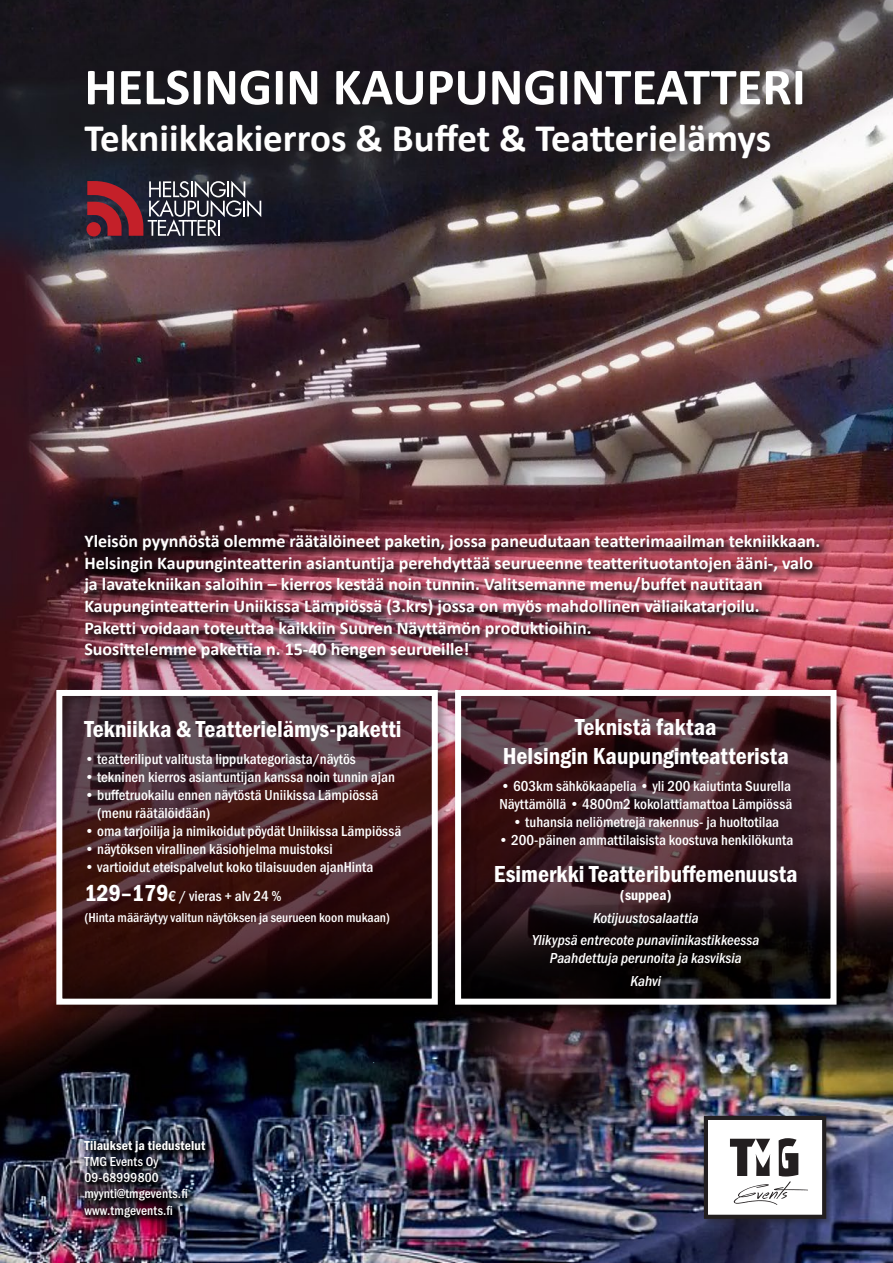
<style>
.page{position:relative;width:893px;height:1263px;background:#fff}
.page>*{position:absolute;margin:0;border:0;box-sizing:border-box;transform-origin:0 0}
.LEIPÄ{font:700 52.5px "Calibri";color:#fff}
.LEIPÄ-2{font:700 39px "Calibri";color:#fff}
.t1{font:24px/28.8px "Franklin Gothic URW Con Dem";color:#fff;text-align:center}
.t2{font:700 18px/21.6px "Calibri";color:#fff}
.t3{font:500 15px/18px "Franklin Gothic URW Con";color:#fff}
.t4{font:15px "Franklin Gothic URW Con Med Ita";color:#fff}
.t5{font:15px "Franklin Gothic URW Con Dem";color:#fff}
.t6{font:500 13.5px "Franklin Gothic URW Con";letter-spacing:.005em;color:#fff}
.t7{font:13.5px "Franklin Gothic URW Con Dem";letter-spacing:.01em;color:#fff}
.s1{font-family:"Franklin Gothic URW Con Dem";font-weight:400;font-size:24px}
</style>
<div class="page">
<img style="left:0;top:0;width:893px;height:1263px">
<div style="left:451px;top:686px;width:398px;height:331px;background:#000;opacity:.39"></div>
<svg style="left:462px;top:697px;width:367px;height:301px;background:#2e171c"></svg>
<div style="left:455px;top:690px;width:381px;height:315px;border:6px solid #fff"></div>
<div style="left:702px;top:1114px;width:131px;height:112px;background:#231f20;opacity:.4"></div>
<svg style="left:704px;top:1116px;width:122px;height:103px"></svg>
<img style="left:79px;top:1136px;width:137px;height:92px">
<div style="left:81px;top:67px;width:735px;height:105px;background:#231f20;opacity:.75"></div>
<div style="left:53px;top:686px;width:398px;height:331px;background:#000;opacity:.39"></div>
<svg style="left:63px;top:697px;width:368px;height:301px;background:#3b1b1e"></svg>
<div style="left:56px;top:690px;width:382px;height:315px;border:6px solid #fff"></div>
<img style="left:81px;top:533px;width:750px;height:137px">
<svg style="left:87px;top:181px;width:174px;height:55px;background:#60414c"></svg>
<p class="LEIPÄ" style="left:84px;top:53px;width:723px">HELSINGIN KAUPUNGINTEATTERI</p>
<p class="LEIPÄ-2" style="left:84px;top:113px;width:688px">Tekniikkakierros &amp; Buffet &amp; Teatterielämys</p>
<p class="t2" style="left:84px;top:530px;width:737px">Yleisön pyynnöstä olemme räätälöineet paketin, jossa paneudutaan teatterimaailman tekniikkaan.<br>Helsingin Kaupunginteatterin asiantuntija perehdyttää seurueenne teatterituotantojen ääni-, valo</p>
<p class="t2" style="left:84px;top:574px;width:680px">ja lavatekniikan saloihin – kierros kestää noin tunnin. Valitsemanne menu/buffet nautitaan</p>
<p class="t2" style="left:84px;top:595px;width:677px">Kaupunginteatterin Uniikissa Lämpiössä (3.krs) jossa on myös mahdollinen väliaikatarjoilu.</p>
<p class="t2" style="left:84px;top:617px;width:509px">Paketti voidaan toteuttaa kaikkiin Suuren Näyttämön produktioihin.</p>
<p class="t2" style="left:84px;top:638px;width:387px">Suosittelemme pakettia n. 15-40 hengen seurueille!</p>
<p class="t1" style="left:84px;top:713px;width:319px">Tekniikka &amp; Teatterielämys-paketti</p>
<p class="t3" style="left:84px;top:749px;width:273px">• teatteriliput valitusta lippukategoriasta/näytös</p>
<p class="t3" style="left:84px;top:767px;width:312px">• tekninen kierros asiantuntijan kanssa noin tunnin ajan</p>
<p class="t3" style="left:97px;top:785px;width:283px;text-indent:-13px">• buffetruokailu ennen näytöstä Uniikissa Lämpiössä (menu räätälöidään)</p>
<p class="t3" style="left:84px;top:821px;width:319px">• oma tarjoilija ja nimikoidut pöydät Uniikissa Lämpiössä</p>
<p class="t3" style="left:84px;top:839px;width:250px">• näytöksen virallinen käsiohjelma muistoksi</p>
<p class="t3" style="left:84px;top:852px;width:290px;line-height:28.8px">• vartioidut eteispalvelut koko tilaisuuden ajanHinta<br><span class="s1">129–179</span>€ / vieras + alv 24 %</p>
<p class="t6" style="left:84px;top:908px;width:307px">(Hinta määräytyy valitun näytöksen ja seurueen koon mukaan)</p>
<p class="t7" style="left:84px;top:1136px;width:122px">Tilaukset ja tiedustelut</p>
<p class="t6" style="left:84px;top:1153px;width:76px">TMG Events Oy</p>
<p class="t6" style="left:84px;top:1169px;width:76px">09-68999800</p>
<p class="t6" style="left:84px;top:1185px;width:105px">myynti@tmgevents.fi</p>
<p class="t6" style="left:84px;top:1201px;width:90px">www.tmgevents.fi</p>
<p class="t1" style="left:503px;top:711px;width:288px">Teknistä faktaa<br>Helsingin Kaupunginteatterista</p>
<p class="t3" style="left:500px;top:776px;width:292px">• 603km sähkökaapelia • yli 200 kaiutinta Suurella</p>
<p class="t3" style="left:499px;top:794px;width:294px">Näyttämöllä • 4800m2 kokolattiamattoa Lämpiössä</p>
<p class="t3" style="left:512px;top:812px;width:268px">• tuhansia neliömetrejä rakennus- ja huoltotilaa</p>
<p class="t3" style="left:498px;top:830px;width:296px">• 200-päinen ammattilaisista koostuva henkilökunta</p>
<p class="t1" style="left:494px;top:859px;width:305px">Esimerkki Teatteribuffemenuusta</p>
<p class="t5" style="left:620px;top:885px;width:53px">(suppea)</p>
<p class="t4" style="left:593px;top:910px;width:107px">Kotijuustosalaattia</p>
<p class="t4" style="left:532px;top:932px;width:229px">Ylikypsä entrecote punaviinikastikkeessa</p>
<p class="t4" style="left:550px;top:950px;width:193px">Paahdettuja perunoita ja kasviksia</p>
<p class="t4" style="left:630px;top:973px;width:32px">Kahvi</p>
</div>
